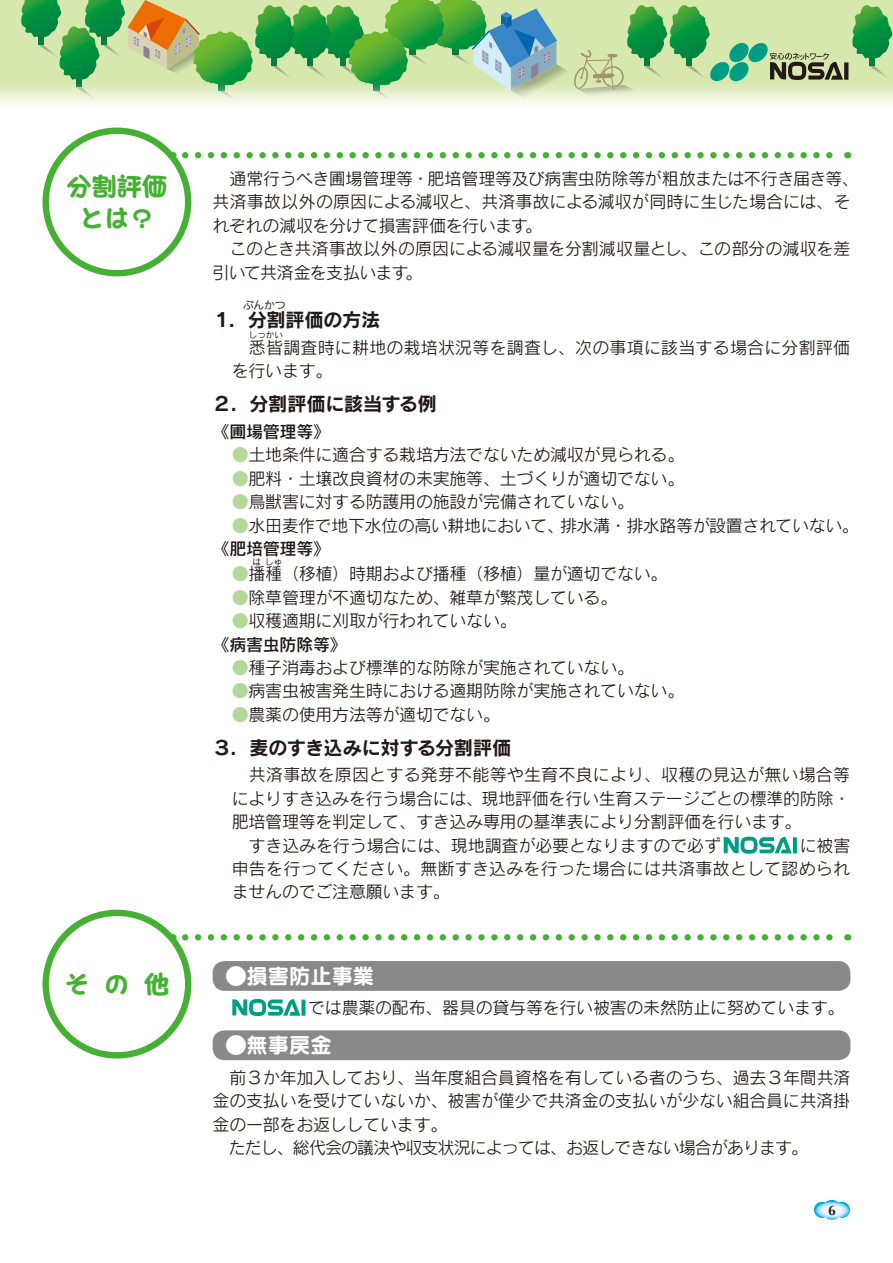
<style>
.page{position:relative;width:893px;height:1263px;background:#fff}
.page>*{position:absolute;margin:0;border:0;box-sizing:border-box;transform-origin:0 0}
.t1{font:26.55px/32px "Pop Joy Std B";letter-spacing:-.05em;color:#46b035;text-align:center}
.t2{font:21.3px "Seurat Pro B";color:#fff}
.t3{font:19.2px "Rodin Pro B";letter-spacing:-.02em;color:#231916}
.t4{font:16.95px/23.4px "Rodin Pro M";letter-spacing:-.015em;color:#231916}
.t5{font:16.95px "Rodin Pro M";letter-spacing:.01em;color:#231916}
.t6{font:16.95px "Rodin Pro DB";letter-spacing:-.015em;color:#231916}
.t7{font:700 13.8px "Optima";color:#231916}
.t8{font:10.65px "Rodin Pro B";color:#231916}
.t9{font:8.55px "Rodin Pro M";color:#231916}
.s1{color:#b4d898}
</style>
<div class="page">
<svg style="left:814px;top:1200px;width:36px;height:20px"></svg>
<svg style="left:0;top:0;width:20px;height:104px;background:#dae9b5"></svg>
<svg style="left:20px;top:0;width:873px;height:104px;background:#a1cb93"></svg>
<svg style="left:232px;top:999px;width:74px;height:17px"></svg>
<svg style="left:173px;top:152px;width:674px;height:6px"></svg>
<svg style="left:185px;top:152px;width:656px;height:6px"></svg>
<div style="left:43px;top:128px;width:148px;height:148px;border:6px solid #46b035;border-radius:50%"></div>
<svg style="left:724px;top:837px;width:73px;height:17px"></svg>
<svg style="left:173px;top:934px;width:674px;height:6px"></svg>
<svg style="left:185px;top:934px;width:656px;height:6px"></svg>
<div style="left:43px;top:910px;width:148px;height:148px;border:6px solid #46b035;border-radius:50%"></div>
<div style="left:213px;top:961px;width:637px;height:30px;background:#898989;border-radius:12px"></div>
<div style="left:213px;top:1030px;width:637px;height:30px;background:#898989;border-radius:12px"></div>
<h1 class="t1" style="left:66px;top:170px;width:104px">分割評価とは？</h1>
<p class="t4" style="left:213px;top:166px;width:648px">　通常行うべき圃場管理等・肥培管理等及び病害虫防除等が粗放または不行き届き等、共済事故以外の原因による減収と、共済事故による減収が同時に生じた場合には、それぞれの減収を分けて損害評価を行います。<br>　このとき共済事故以外の原因による減収量を分割減収量とし、この部分の減収を差引いて共済金を支払います。</p>
<p class="t3" style="left:213px;top:307px;width:169px">１．分割評価の方法</p>
<p class="t8" style="left:243px;top:298px;width:44px">ぶんかつ</p>
<p class="t5" style="left:249px;top:337px;width:603px">悉皆調査時に耕地の栽培状況等を調査し、次の事項に該当する場合に分割評価</p>
<p class="t9" style="left:249px;top:329px;width:36px">しっかい</p>
<p class="t4" style="left:232px;top:359px;width:102px">を行います。</p>
<p class="t3" style="left:213px;top:391px;width:225px">２．分割評価に該当する例</p>
<p class="t6" style="left:213px;top:420px;width:119px">《圃場管理等》</p>
<p class="t4" style="left:232px;top:443px;width:454px"><span class="s1">●</span>土地条件に適合する栽培方法でないため減収が見られる。</p>
<p class="t4" style="left:232px;top:466px;width:454px"><span class="s1">●</span>肥料・土壌改良資材の未実施等、土づくりが適切でない。</p>
<p class="t4" style="left:232px;top:489px;width:404px"><span class="s1">●</span>鳥獣害に対する防護用の施設が完備されていない。</p>
<p class="t4" style="left:232px;top:513px;width:629px"><span class="s1">●</span>水田麦作で地下水位の高い耕地において、排水溝・排水路等が設置されていない。</p>
<p class="t6" style="left:213px;top:537px;width:119px">《肥培管理等》</p>
<p class="t4" style="left:232px;top:562px;width:437px"><span class="s1">●</span>播種（移植）時期および播種（移植）量が適切でない。</p>
<p class="t9" style="left:253px;top:556px;width:10px">は</p>
<p class="t9" style="left:265px;top:556px;width:19px">しゅ</p>
<p class="t4" style="left:232px;top:585px;width:387px"><span class="s1">●</span>除草管理が不適切なため、雑草が繁茂している。</p>
<p class="t4" style="left:232px;top:609px;width:287px"><span class="s1">●</span>収穫適期に刈取が行われていない。</p>
<p class="t6" style="left:213px;top:633px;width:136px">《病害虫防除等》</p>
<p class="t4" style="left:232px;top:655px;width:404px"><span class="s1">●</span>種子消毒および標準的な防除が実施されていない。</p>
<p class="t4" style="left:232px;top:679px;width:454px"><span class="s1">●</span>病害虫被害発生時における適期防除が実施されていない。</p>
<p class="t4" style="left:232px;top:702px;width:270px"><span class="s1">●</span>農薬の使用方法等が適切でない。</p>
<p class="t3" style="left:213px;top:734px;width:300px">３．麦のすき込みに対する分割評価</p>
<p class="t4" style="left:232px;top:763px;width:620px">　共済事故を原因とする発芽不能等や生育不良により、収穫の見込が無い場合等によりすき込みを行う場合には、現地評価を行い生育ステージごとの標準的防除・肥培管理等を判定して、すき込み専用の基準表により分割評価を行います。<br>　すき込みを行う場合には、現地調査が必要となりますので必ず</p>
<p class="t4" style="left:232px;top:833px;width:620px;text-align:justify;text-indent:568px">に被害申告を行ってください。無断すき込みを行った場合には共済事故として認められませんのでご注意願います。</p>
<h1 class="t1" style="left:64px;top:968px;width:108px">その他</h1>
<p class="t2" style="left:225px;top:961px;width:150px">●損害防止事業</p>
<p class="t2" style="left:225px;top:1030px;width:108px">●無事戻金</p>
<p class="t4" style="left:308px;top:995px;width:538px">では農薬の配布、器具の貸与等を行い被害の未然防止に努めています。</p>
<p class="t4" style="left:213px;top:1065px;width:639px">　前３か年加入しており、当年度組合員資格を有している者のうち、過去３年間共済金の支払いを受けていないか、被害が僅少で共済金の支払いが少ない組合員に共済掛金の一部をお返ししています。<br>　ただし、総代会の議決や収支状況によっては、お返しできない場合があります。</p>
<p class="t7" style="left:828px;top:1202px;width:9px">6</p>
</div>
